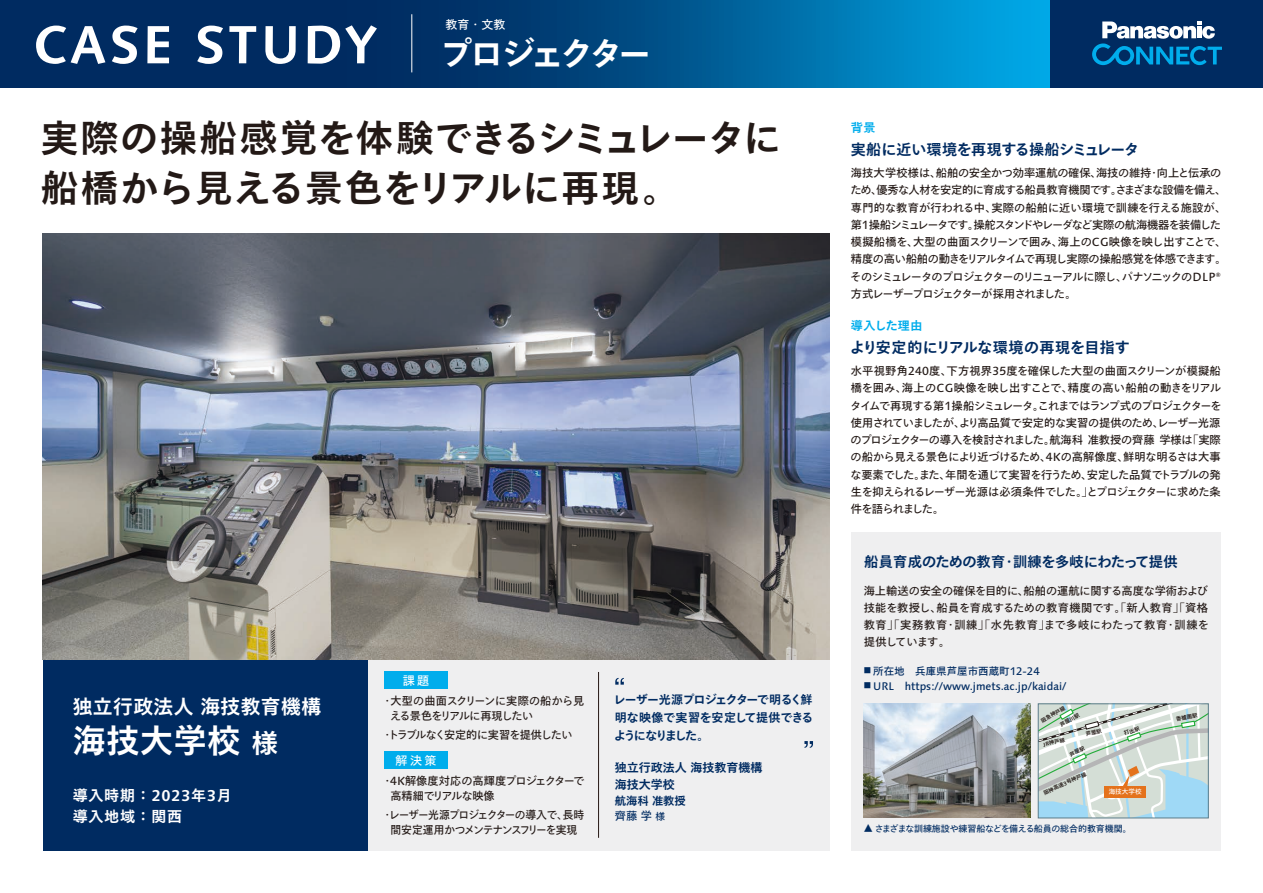
<style>
.page{position:relative;width:1263px;height:893px;background:#fff}
.page>*{position:absolute;margin:0;border:0;box-sizing:border-box;transform-origin:0 0}
.t1{font:700 53.55px "Syntax Next LT Pro";letter-spacing:.04em;color:#fff}
.t2{font:700 37.5px/49.5px "Tazugane Gothic Std N";letter-spacing:.015em;color:#231916}
.t3{font:700 33px "Tazugane Gothic Std N";letter-spacing:-.11em;color:#fff}
.t4{font:700 33px "Tazugane Gothic Std N";letter-spacing:-.055em;color:#fff}
.t5{font:700 19.8px "Tazugane Gothic Std N";letter-spacing:.02em;color:#fff}
.t6{font:700 15px "Tazugane Gothic Std N";color:#002b61}
.t7{font:700 15px/21px "Tazugane Gothic Std N";letter-spacing:.05em;color:#fff}
.t8{font:700 14.25px "Tazugane Gothic Std N";letter-spacing:-.02em;color:#002b61}
.t9{font:700 12px/18px "Tazugane Gothic Std N";letter-spacing:-.025em;color:#002b61;text-align:justify}
.t10{font:700 12px/16.5px "Tazugane Gothic Std N";color:#002b61}
.t11{font:12px "Tazugane Gothic Std N";letter-spacing:.2em;color:#fff}
.t12{font:700 12px "Tazugane Gothic Std N";letter-spacing:.04em;color:#00adec}
.t13{font:11.25px/17.2px "Tazugane Gothic Std N";letter-spacing:-.05em;color:#231916}
.t14{font:11.25px/15px "Tazugane Gothic Std N";letter-spacing:-.09em;color:#231916;text-align:center}
.t15{font:700 11.25px/15px "Tazugane Gothic Std N";color:#002b61}
.t16{font:500 10.95px "Syntax Next LT Pro";color:#002b61}
.t17{font:10.5px "Tazugane Gothic Std N";color:#002b61}
.t18{font:9px "Tazugane Gothic Std N";letter-spacing:-.02em;color:#002b61}
.t19{font:6.6px "Tazugane Gothic Std N";color:#fff}
.t20{font:700 5.4px "Tazugane Gothic Std N";color:#231916}
.s1{font-size:26.4px}
.s2{font-family:"Syntax Next LT Pro";font-size:15.75px}
.s3{font-family:"Syntax Next LT Pro";font-weight:500;font-size:11.85px}
.s4{font-weight:400}
.s5{font-weight:400;font-size:9.75px}
.s6{font-size:7.35px}
.s7{font-family:"Syntax Next LT Pro";font-weight:500;font-size:10.95px}
.s8{font-family:"Tazugane Gothic Std N";font-weight:400;font-size:7.35px}
.s9{font-family:"Syntax Next LT Pro";font-size:5.7px}
.s10{font-size:9.9px}
</style>
<div class="page">
<div style="left:851px;top:532px;width:370px;height:319px;background:#efeff0"></div>
<svg style="left:13px;top:0;width:1038px;height:87px;background:#004e87"></svg>
<div style="left:1051px;top:0;width:212px;height:87px;background:#002b61"></div>
<svg style="left:1092px;top:22px;width:130px;height:43px"></svg>
<hr style="left:411px;top:14px;width:1px;height:58px;background:#fff">
<svg style="left:0;top:0;width:13px;height:87px"></svg>
<div style="left:43px;top:651px;width:787px;height:200px;background:#efeff0"></div>
<hr style="left:598px;top:672px;width:1px;height:166px;background:#271916">
<div style="left:43px;top:659px;width:324px;height:192px;background:#002b61"></div>
<div style="left:384px;top:672px;width:64px;height:17px;background:#00adec"></div>
<div style="left:384px;top:752px;width:64px;height:17px;background:#00adec"></div>
<img style="left:43px;top:234px;width:787px;height:425px">
<img style="left:864px;top:704px;width:166px;height:114px">
<svg style="left:615px;top:678px;width:9px;height:7px"></svg>
<svg style="left:804px;top:741px;width:9px;height:7px"></svg>
<svg style="left:1038px;top:704px;width:170px;height:114px"></svg>
<h1 class="t1" style="left:33px;top:11px;width:345px">CASE STUDY</h1>
<p class="t11" style="left:446px;top:16px;width:61px">教育・文教</p>
<h3 class="t3" style="left:439px;top:31px;width:214px">プロジェクター</h3>
<h2 class="t2" style="left:41px;top:117px;width:742px">実際の操船感覚を体験できるシミュレータに船橋から見える景色をリアルに再現。</h2>
<h3 class="t5" style="left:73px;top:693px;width:250px">独立行政法人海技教育機構</h3>
<h3 class="t4" style="left:73px;top:718px;width:207px">海技大学校<span class="s1">様</span></h3>
<h3 class="t7" style="left:73px;top:786px;width:160px">導入時期：<span class="s2">2023</span>年<span class="s2">3</span>月導入地域：関西</h3>
<p class="t11" style="left:403px;top:672px;width:28px">課題</p>
<p class="t13" style="left:390px;top:694px;width:196px;line-height:15px;text-indent:-8px">・大型の曲面スクリーンに実際の船から見える景色をリアルに再現したい</p>
<p class="t13" style="left:382px;top:727px;width:192px">・トラブルなく安定的に実習を提供したい</p>
<p class="t11" style="left:396px;top:752px;width:42px">解決策</p>
<p class="t13" style="left:390px;top:774px;width:195px;line-height:15px;text-indent:-9px">・<span class="s3">4K</span>解像度対応の高輝度プロジェクターで高精細でリアルな映像</p>
<p class="t14" style="left:382px;top:808px;width:204px">・レーザー光源プロジェクターの導入で、長時間安定運用かつメンテナンスフリーを実現</p>
<p class="t9" style="left:613px;top:691px;width:202px">レーザー光源プロジェクターで明るく鮮明な映像で実習を安定して提供できるようになりました。</p>
<p class="t10" style="left:615px;top:761px;width:149px">独立行政法人海技教育機構海技大学校</p>
<p class="t15" style="left:615px;top:795px;width:72px">航海科准教授<span class="s4">齊藤学</span><span class="s5">様</span></p>
<p class="t12" style="left:851px;top:119px;width:26px">背景</p>
<h3 class="t6" style="left:851px;top:139px;width:290px">実船に近い環境を再現する操船シミュレータ</h3>
<p class="t13" style="left:850px;top:165px;width:378px">海技大学校様は、船舶の安全かつ効率運航の確保、海技の維持・向上と伝承のため、優秀な人材を安定的に育成する船員教育機関です。さまざまな設備を備え、専門的な教育が行われる中、実際の船舶に近い環境で訓練を行える施設が、第<span class="s3">1</span>操船シミュレータです。操舵スタンドやレーダなど実際の航海機器を装備した模擬船橋を、大型の曲面スクリーンで囲み、海上の<span class="s3">CG</span>映像を映し出すことで、精度の高い船舶の動きをリアルタイムで再現し実際の操船感覚を体感できます。そのシミュレータのプロジェクターのリニューアルに際し、パナソニックの<span class="s3">DLP®</span>方式レーザープロジェクターが採用されました。</p>
<p class="t12" style="left:851px;top:317px;width:73px">導入した理由</p>
<h3 class="t6" style="left:850px;top:337px;width:281px">より安定的にリアルな環境の再現を目指す</h3>
<p class="t13" style="left:850px;top:363px;width:373px;text-align:justify">水平視野角<span class="s3">240</span>度、下方視界<span class="s3">35</span>度を確保した大型の曲面スクリーンが模擬船橋を囲み、海上の<span class="s3">CG</span>映像を映し出すことで、精度の高い船舶の動きをリアルタイムで再現する第<span class="s3">1</span>操船シミュレータ。これまではランプ式のプロジェクターを使用されていましたが、より高品質で安定的な実習の提供のため、レーザー光源のプロジェクターの導入を検討されました。航海科准教授の齊藤学様は「実際の船から見える景色により近づけるため、<span class="s3">4K</span>の高解像度、鮮明な明るさは大事な要素でした。また、年間を通じて実習を行うため、安定した品質でトラブルの発生を抑えられるレーザー光源は必須条件でした。」とプロジェクターに求めた条件を語られました。</p>
<p class="t8" style="left:864px;top:551px;width:315px">船員育成のための教育・訓練を多岐にわたって提供</p>
<p class="t13" style="left:864px;top:582px;width:347px;text-align:justify">海上輸送の安全の確保を目的に、船舶の運航に関する高度な学術および技能を教授し、船員を育成するための教育機関です。「新人教育」「資格教育」「実務教育・訓練」「水先教育」まで多岐にわたって教育・訓練を提供しています。</p>
<p class="t17" style="left:864px;top:663px;width:178px"><span class="s6">■</span> 所在地　兵庫県芦屋市西蔵町<span class="s7">12-24</span></p>
<p class="t16" style="left:864px;top:679px;width:204px"><span class="s8">■</span> URL https://www.jmets.ac.jp/kaidai/</p>
<p class="t20" style="left:1040px;top:718px;width:29px;rotate:-30deg">阪急神戸線</p>
<p class="t20" style="left:1059px;top:722px;width:23px;rotate:-30deg">芦屋川駅</p>
<p class="t20" style="left:1175px;top:715px;width:23px;rotate:-10deg">香櫨園駅</p>
<p class="t20" style="left:1042px;top:741px;width:24px;rotate:-15deg"><span class="s9">JR</span>神戸線</p>
<p class="t20" style="left:1042px;top:790px;width:48px;rotate:-25deg">阪神高速<span class="s9">3</span>号神戸線</p>
<p class="t19" style="left:1109px;top:787px;width:34px">海技大学校</p>
<p class="t18" style="left:864px;top:823px;width:269px"><span class="s10">▲</span> さまざまな訓練施設や練習船などを備える船員の総合的教育機関。</p>
</div>
